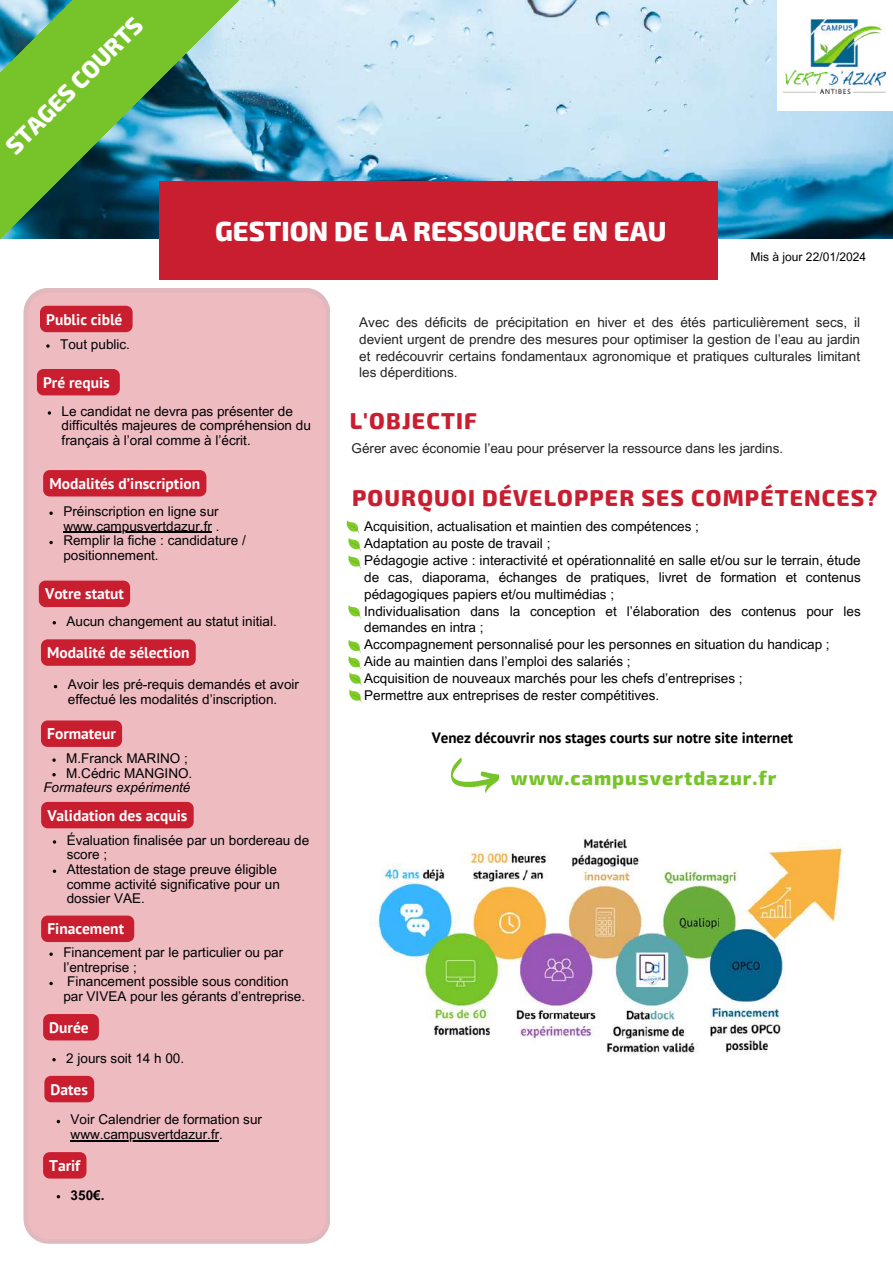
<style>
.page{position:relative;width:893px;height:1264px;background:#fff}
.page>*{position:absolute;margin:0;border:0;box-sizing:border-box;transform-origin:0 0}
.t1{font:800 27px "Exo 2";color:#fff}
.t2{font:800 23.4px "Exo 2";color:#fff}
.t3{font:800 22.5px "Exo 2";letter-spacing:.05em;color:#c91e30}
.t4{font:800 19.5px "Exo 2";letter-spacing:.05em;color:#77c42a}
.t5{font:700 15.45px "PT Sans";color:#fff}
.t6{font:700 15px "PT Sans";color:#000}
.t7{font:13.5px/14.7px "Arial MT Pro";color:#000}
.t8{font:13.5px/16.8px "Arial MT Pro";color:#222;text-align:justify}
.t9{font:italic 13.5px "Arial MT Pro";color:#000}
.t10{font:700 13.5px "Arial MT Pro";color:#000}
.t11{font:12px "Arial MT Pro";color:#000}
</style>
<div class="page">
<div style="left:24px;top:288px;width:306px;height:955px;background:#eebbc1"></div>
<img style="left:270px;top:0;width:622px;height:238px">
<div style="left:777px;top:0;width:115px;height:111px;background:#fff"></div>
<img style="left:783px;top:19px;width:102px;height:74px">
<div style="left:159px;top:181px;width:558px;height:99px;background:#c91e30"></div>
<svg style="left:0;top:0;width:270px;height:239px;background:#6a9464"></svg>
<svg style="left:348px;top:605px;width:13px;height:14px"></svg>
<svg style="left:450px;top:757px;width:49px;height:35px"></svg>
<svg style="left:346px;top:520px;width:15px;height:49px"></svg>
<svg style="left:348px;top:639px;width:14px;height:65px"></svg>
<div style="left:39px;top:580px;width:91px;height:27px;background:#c91e30"></div>
<div style="left:40px;top:306px;width:93px;height:26px;background:#c91e30"></div>
<svg style="left:46px;top:344px;width:4px;height:4px"></svg>
<div style="left:37px;top:369px;width:83px;height:26px;background:#c91e30;border-radius:7px"></div>
<div style="left:43px;top:470px;width:163px;height:26px;background:#c91e30"></div>
<svg style="left:49px;top:511px;width:4px;height:4px"></svg>
<hr style="left:63px;top:532px;width:149px;height:1px;background:#000">
<svg style="left:49px;top:541px;width:4px;height:3px"></svg>
<svg style="left:53px;top:869px;width:3px;height:4px"></svg>
<div style="left:41px;top:915px;width:93px;height:27px;background:#c91e30"></div>
<svg style="left:49px;top:952px;width:4px;height:3px"></svg>
<svg style="left:49px;top:981px;width:4px;height:4px"></svg>
<div style="left:43px;top:1014px;width:56px;height:26px;background:#c91e30;border-radius:7px"></div>
<svg style="left:43px;top:1152px;width:43px;height:26px"></svg>
<svg style="left:52px;top:1058px;width:4px;height:3px"></svg>
<div style="left:41px;top:639px;width:155px;height:26px;background:#c91e30"></div>
<svg style="left:41px;top:720px;width:81px;height:27px;background:#ca2335"></svg>
<svg style="left:52px;top:758px;width:4px;height:3px"></svg>
<svg style="left:52px;top:773px;width:4px;height:3px"></svg>
<div style="left:41px;top:802px;width:153px;height:26px;background:#c91e30"></div>
<svg style="left:44px;top:1075px;width:50px;height:27px"></svg>
<svg style="left:57px;top:1119px;width:3px;height:4px"></svg>
<hr style="left:71px;top:1140px;width:148px;height:1px;background:#000">
<svg style="left:57px;top:1194px;width:3px;height:4px"></svg>
<img style="left:369px;top:836px;width:474px;height:218px">
<h2 class="t2" style="left:-1px;top:139px;width:184px;rotate:-45deg">STAGES COURTS</h2>
<h1 class="t1" style="left:215px;top:213px;width:453px">GESTION DE LA RESSOURCE EN EAU</h1>
<p class="t11" style="left:750px;top:252px;width:117px">Mis à jour 22/01/2024</p>
<p class="t5" style="left:46px;top:309px;width:78px">Public ciblé</p>
<p class="t7" style="left:60px;top:338px;width:71px">Tout public.</p>
<p class="t5" style="left:43px;top:372px;width:68px">Pré requis</p>
<p class="t7" style="left:62px;top:405px;width:251px">Le candidat ne devra pas présenter de difficultés majeures de compréhension du français à l’oral comme à l’écrit.</p>
<p class="t5" style="left:49px;top:473px;width:152px">Modalités d’inscription</p>
<p class="t7" style="left:63px;top:505px;width:184px">Préinscription en ligne sur www.campusvertdazur.fr .<br>Remplir la fiche : candidature / positionnement.</p>
<p class="t5" style="left:45px;top:583px;width:80px">Votre statut</p>
<p class="t7" style="left:66px;top:615px;width:212px">Aucun changement au statut initial.</p>
<p class="t5" style="left:47px;top:642px;width:144px">Modalité de sélection</p>
<p class="t7" style="left:68px;top:679px;width:233px">Avoir les pré-requis demandés et avoir effectué les modalités d’inscription.</p>
<p class="t5" style="left:47px;top:723px;width:70px">Formateur</p>
<p class="t7" style="left:66px;top:752px;width:128px">M.Franck MARINO ;<br>M.Cédric MANGINO.</p>
<p class="t9" style="left:43px;top:782px;width:149px">Formateurs expérimenté</p>
<p class="t5" style="left:47px;top:805px;width:142px">Validation des acquis</p>
<p class="t7" style="left:67px;top:834px;width:244px">Évaluation finalisée par un bordereau de score ;<br>Attestation de stage preuve éligible comme activité significative pour un dossier VAE.</p>
<p class="t5" style="left:47px;top:918px;width:78px">Finacement</p>
<p class="t7" style="left:63px;top:946px;width:243px">Financement par le particulier ou par l’entreprise ;<br>Financement possible sous condition par VIVEA pour les gérants d’entreprise.</p>
<p class="t5" style="left:49px;top:1017px;width:41px">Durée</p>
<p class="t7" style="left:66px;top:1052px;width:119px">2 jours soit 14 h 00.</p>
<p class="t5" style="left:51px;top:1078px;width:39px">Dates</p>
<p class="t7" style="left:71px;top:1113px;width:193px">Voir Calendrier de formation sur www.campusvertdazur.fr.</p>
<p class="t5" style="left:49px;top:1155px;width:32px">Tarif</p>
<p class="t10" style="left:71px;top:1189px;width:35px">350€.</p>
<p class="t8" style="left:359px;top:315px;width:502px">Avec des déficits de précipitation en hiver et des étés particulièrement secs, il devient urgent de prendre des mesures pour optimiser la gestion de l’eau au jardin et redécouvrir certains fondamentaux agronomique et pratiques culturales limitant les déperditions.</p>
<h3 class="t3" style="left:350px;top:406px;width:129px">L'OBJECTIF</h3>
<p class="t8" style="left:351px;top:441px;width:433px">Gérer avec économie l’eau pour préserver la ressource dans les jardins.</p>
<h3 class="t3" style="left:352px;top:483px;width:526px">POURQUOI DÉVELOPPER SES COMPÉTENCES?</h3>
<p class="t7" style="left:364px;top:519px;width:498px;line-height:16.8px">Acquisition, actualisation et maintien des compétences ;<br>Adaptation au poste de travail ;<br>Pédagogie active : interactivité et opérationnalité en salle et/ou sur le terrain, étude de cas, diaporama, échanges de pratiques, livret de formation et contenus pédagogiques papiers et/ou multimédias ;<br>Individualisation dans la conception et l’élaboration des contenus pour les demandes en intra ;<br>Accompagnement personnalisé pour les personnes en situation du handicap ;<br>Aide au maintien dans l’emploi des salariés ;<br>Acquisition de nouveaux marchés pour les chefs d’entreprises ;<br>Permettre aux entreprises de rester compétitives.</p>
<p class="t6" style="left:432px;top:728px;width:363px">Venez découvrir nos stages courts sur notre site internet</p>
<h3 class="t4" style="left:511px;top:765px;width:267px">www.campusvertdazur.fr</h3>
</div>
